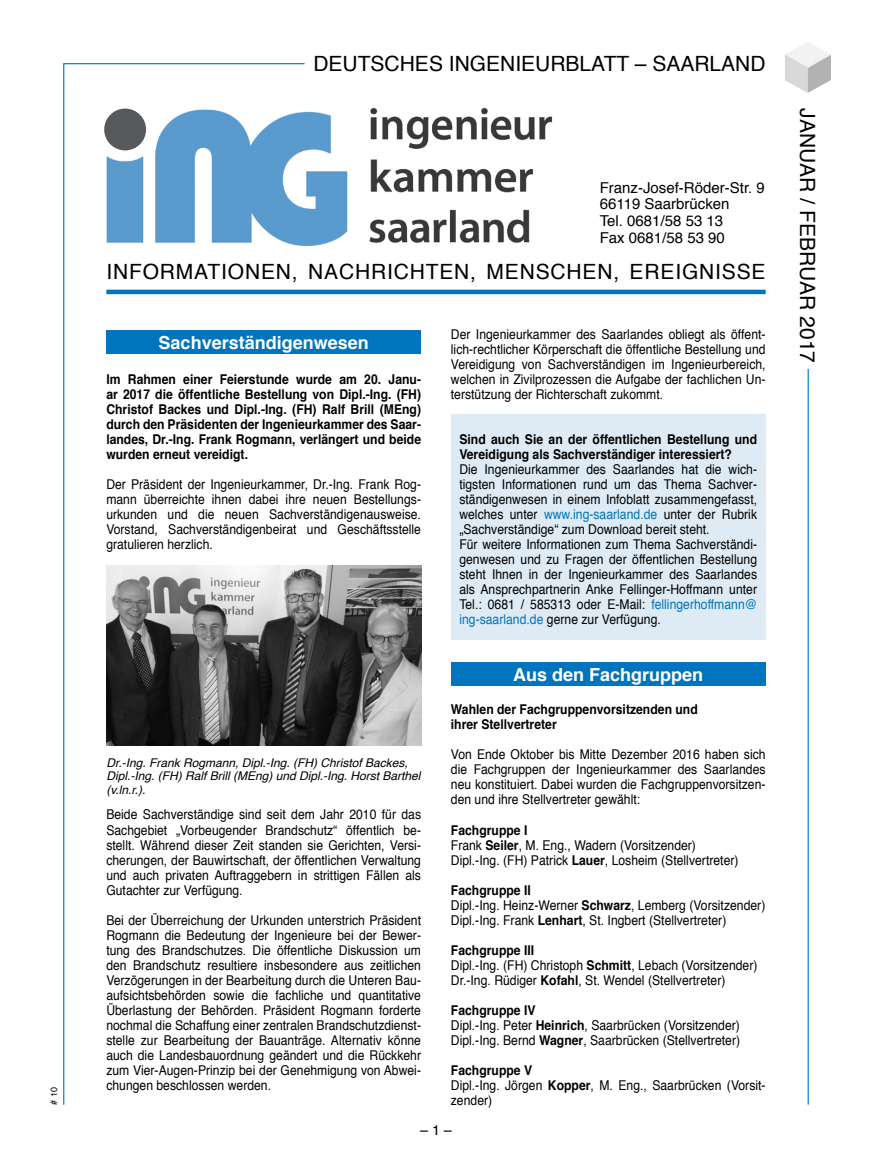
<style>
.page{position:relative;width:872px;height:1170px;background:#fff}
.page>*{position:absolute;margin:0;border:0;box-sizing:border-box;transform-origin:0 0}
.t1{font:21px "Helvetica";color:#000}
.t2{font:21px "Helvetica";letter-spacing:.04em;color:#000}
.t3{font:700 18px "Helvetica";color:#fff}
.t4{font:15px/16.5px "Helvetica";color:#000}
.t5{font:14.25px "Helvetica";color:#000}
.t6{font:13.5px/15px "Helvetica";color:#000;scale:.9 1}
.t7{font:700 13.5px/15px "Helvetica";color:#000;scale:.9 1}
.t8{font:italic 12px/13.5px "Helvetica";color:#000}
.t9{font:9px "Helvetica";color:#000}
.s1{color:#0074bc}
.s2{font-weight:700}
</style>
<div class="page">
<img style="left:785px;top:43px;width:46px;height:50px">
<hr style="left:807px;top:251px;width:1px;height:853px;background:#0074bc">
<svg style="left:63px;top:63px;width:243px;height:1042px"></svg>
<div style="left:795px;top:108px;width:26px;height:261px;background:#fff"></div>
<hr style="left:106px;top:290px;width:659px;height:4px;background:#0074bc">
<div style="left:106px;top:330px;width:315px;height:24px;background:#0074bc"></div>
<img style="left:97px;top:100px;width:251px;height:152px">
<img style="left:369px;top:107px;width:184px;height:136px">
<div style="left:104px;top:109px;width:42px;height:41px;background:#57595b;border-radius:50%"></div>
<div style="left:451px;top:414px;width:314px;height:225px;background:#deebf5"></div>
<img style="left:106px;top:565px;width:315px;height:180px">
<div style="left:451px;top:662px;width:314px;height:24px;background:#0074bc"></div>
<p class="t9" style="left:47px;top:1104px;width:19px;rotate:-90deg"># 10</p>
<h1 class="t1" style="left:313px;top:47px;width:454px">DEUTSCHES INGENIEURBLATT – SAARLAND</h1>
<p class="t4" style="left:600px;top:180px;width:167px">Franz-Josef-Röder-Str. 9<br>66119 Saarbrücken<br>Tel. 0681/58 53 13<br>Fax 0681/58 53 90</p>
<h1 class="t2" style="left:106px;top:255px;width:661px">INFORMATIONEN, NACHRICHTEN, MENSCHEN, EREIGNISSE</h1>
<h2 class="t3" style="left:159px;top:328px;width:212px">Sachverständigenwesen</h2>
<p class="t7" style="left:106px;top:372px;width:351px;text-align:justify">Im Rahmen einer Feierstunde wurde am 20. Janu&shy;ar 2017 die öffentliche Bestellung von Dipl.-Ing. (FH)<br>Christof Backes und Dipl.-Ing. (FH) Ralf Brill (MEng) durch den Präsidenten der Ingenieurkammer des Saar&shy;landes, Dr.-Ing. Frank Rogmann, verlängert und beide wurden erneut vereidigt.</p>
<p class="t6" style="left:106px;top:477px;width:351px;text-align:justify">Der Präsident der Ingenieurkammer, Dr.-Ing. Frank Rog&shy;mann überreichte ihnen dabei ihre neuen Bestellungs&shy;urkunden und die neuen Sachverständigenausweise.<br>Vorstand, Sachverständigenbeirat und Geschäftsstelle gratulieren herzlich.</p>
<p class="t8" style="left:106px;top:756px;width:316px">Dr.-Ing. Frank Rogmann, Dipl.-Ing. (FH) Christof Backes,<br>Dipl.-Ing. (FH) Ralf Brill (MEng) und Dipl.-Ing. Horst Barthel (v.ln.r.).</p>
<p class="t6" style="left:106px;top:807px;width:351px;text-align:justify">Beide Sachverständige sind seit dem Jahr 2010 für das Sachgebiet „Vorbeugender Brandschutz“ öffentlich be&shy;stellt. Während dieser Zeit standen sie Gerichten, Versi&shy;cherungen, der Bauwirtschaft, der öffentlichen Verwaltung und auch privaten Auftraggebern in strittigen Fällen als Gutachter zur Verfügung.</p>
<p class="t6" style="left:106px;top:912px;width:351px;text-align:justify">Bei der Überreichung der Urkunden unterstrich Präsident Rogmann die Bedeutung der Ingenieure bei der Bewer&shy;tung des Brandschutzes. Die öffentliche Diskussion um den Brandschutz resultiere insbesondere aus zeitlichen Verzögerungen in der Bearbeitung durch die Unteren Bau&shy;aufsichtsbehörden sowie die fachliche und quantitative Überlastung der Behörden. Präsident Rogmann forderte nochmal die Schaffung einer zentralen Brandschutzdienst&shy;stelle zur Bearbeitung der Bauanträge. Alternativ könne auch die Landesbauordnung geändert und die Rückkehr zum Vier-Augen-Prinzip bei der Genehmigung von Abwei&shy;chungen beschlossen werden.</p>
<p class="t6" style="left:451px;top:327px;width:351px;text-align:justify">Der Ingenieurkammer des Saarlandes obliegt als öffent&shy;lich-rechtlicher Körperschaft die öffentliche Bestellung und Vereidigung von Sachverständigen im Ingenieurbereich, welchen in Zivilprozessen die Aufgabe der fachlichen Un&shy;terstützung der Richterschaft zukommt.</p>
<p class="t7" style="left:459px;top:432px;width:332px">Sind auch Sie an der öffentlichen Bestellung und<br>Vereidigung als Sachverständiger interessiert?</p>
<p class="t6" style="left:459px;top:462px;width:332px">Die Ingenieurkammer des Saarlandes hat die wich&shy;tigsten Informationen rund um das Thema Sachver&shy;ständigenwesen in einem Infoblatt zusammengefasst, welches unter <span class="s1">www.ing-saarland.de</span> unter der Rubrik „Sachverständige“ zum Download bereit steht.<br>Für weitere Informationen zum Thema Sachverständi&shy;genwesen und zu Fragen der öffentlichen Bestellung steht Ihnen in der Ingenieurkammer des Saarlandes als Ansprechpartnerin Anke Fellinger-Hoffmann unter Tel.: 0681 / 585313 oder E-Mail: <span class="s1">fellingerhoffmann@ ing-saarland.de</span> gerne zur Verfügung.</p>
<h2 class="t3" style="left:513px;top:660px;width:192px">Aus den Fachgruppen</h2>
<p class="t7" style="left:451px;top:702px;width:276px">Wahlen der Fachgruppenvorsitzenden und ihrer Stellvertreter</p>
<p class="t6" style="left:451px;top:747px;width:351px;text-align:justify">Von Ende Oktober bis Mitte Dezember 2016 haben sich die Fachgruppen der Ingenieurkammer des Saarlandes neu konstituiert. Dabei wurden die Fachgruppenvorsitzen&shy;den und ihre Stellvertreter gewählt:</p>
<p class="t6" style="left:451px;top:822px;width:321px"><span class="s2">Fachgruppe I<br></span>Frank <span class="s2">Seiler</span>, M. Eng., Wadern (Vorsitzender)<br>Dipl.-Ing. (FH) Patrick <span class="s2">Lauer</span>, Losheim (Stellvertreter)</p>
<p class="t6" style="left:451px;top:882px;width:351px"><span class="s2">Fachgruppe II<br></span>Dipl.-Ing. Heinz-Werner <span class="s2">Schwarz</span>, Lemberg (Vorsitzender)<br>Dipl.-Ing. Frank <span class="s2">Lenhart</span>, St. Ingbert (Stellvertreter)</p>
<p class="t6" style="left:451px;top:942px;width:342px"><span class="s2">Fachgruppe III<br></span>Dipl.-Ing. (FH) Christoph <span class="s2">Schmitt</span>, Lebach (Vorsitzender)<br>Dr.-Ing. Rüdiger <span class="s2">Kofahl</span>, St. Wendel (Stellvertreter)</p>
<p class="t6" style="left:451px;top:1002px;width:323px"><span class="s2">Fachgruppe IV<br></span>Dipl.-Ing. Peter <span class="s2">Heinrich</span>, Saarbrücken (Vorsitzender)<br>Dipl.-Ing. Bernd <span class="s2">Wagner</span>, Saarbrücken (Stellvertreter)</p>
<p class="t6" style="left:451px;top:1062px;width:351px"><span class="s2">Fachgruppe V<br></span>Dipl.-Ing. Jörgen <span class="s2">Kopper</span>, M. Eng., Saarbrücken (Vorsit&shy;zender)</p>
<p class="t5" style="left:420px;top:1118px;width:33px">– 1 –</p>
<h1 class="t1" style="left:824px;top:108px;width:256px;rotate:90deg">JANUAR / FEBRUAR 2017</h1>
</div>
